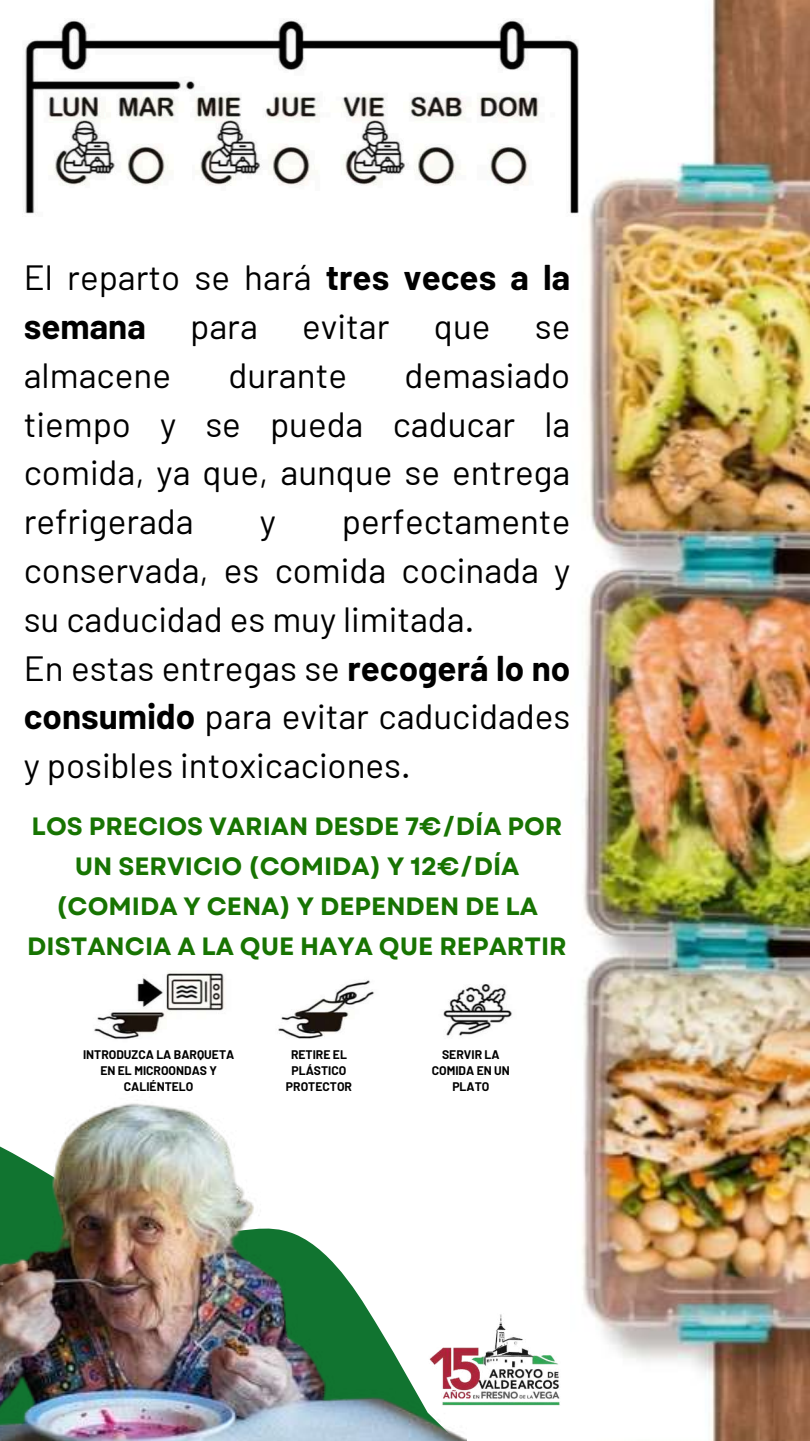
<style>
.page{position:relative;width:810px;height:1441px;background:#fff}
.page>*{position:absolute;margin:0;border:0;box-sizing:border-box;transform-origin:0 0}
.t1{font:35px/48.8px "Barlow";color:#000;text-align:justify}
.t2{font:700 35px/48.8px "Barlow";color:#000}
.t3{font:700 25px/39.8px "Garet";color:#177402;text-align:center}
.t4{font:700 12.2px/16.4px "Barlow";color:#000;text-align:center}
.s1{font-weight:400}
.s2{font-weight:700}
</style>
<div class="page">
<img style="left:582px;top:0;width:228px;height:1440px">
<img style="left:25px;top:19px;width:554px;height:195px">
<img style="left:466px;top:1314px;width:94px;height:92px">
<img style="left:94px;top:973px;width:418px;height:67px">
<img style="left:0;top:1103px;width:466px;height:337px">
<p class="t2" style="left:24px;top:252px;width:548px"><span class="s1">El reparto se hará</span> tres veces a la semana</p>
<p class="t1" style="left:190px;top:300px;width:69px">para</p>
<p class="t1" style="left:302px;top:300px;width:89px">evitar</p>
<p class="t1" style="left:434px;top:300px;width:58px">que</p>
<p class="t1" style="left:535px;top:300px;width:37px">se</p>
<p class="t1" style="left:24px;top:349px;width:548px;text-indent:381px">demasiado tiempo y se pueda caducar la comida, ya que, aunque se entrega refrigerada</p>
<p class="t1" style="left:24px;top:349px;width:149px">almacene</p>
<p class="t1" style="left:228px;top:349px;width:120px">durante</p>
<p class="t1" style="left:24px;top:495px;width:548px;text-align:left;text-indent:318px">perfectamente conservada, es comida cocinada y su caducidad es muy limitada.<br>En estas entregas se <span class="s2">recogerá lo no consumido</span> para evitar caducidades y posibles intoxicaciones.</p>
<p class="t3" style="left:27px;top:806px;width:541px">LOS PRECIOS VARIAN DESDE 7€/DÍA POR UN SERVICIO (COMIDA) Y 12€/DÍA (COMIDA Y CENA) Y DEPENDEN DE LA DISTANCIA A LA QUE HAYA QUE REPARTIR</p>
<p class="t1" style="left:260px;top:495px;width:18px">y</p>
<p class="t4" style="left:83px;top:1045px;width:153px">INTRODUZCA LA BARQUETA<br>EN EL MICROONDAS Y<br>CALIÉNTELO</p>
<p class="t4" style="left:286px;top:1045px;width:68px">RETIRE EL<br>PLÁSTICO<br>PROTECTOR</p>
<p class="t4" style="left:432px;top:1045px;width:80px">SERVIR LA<br>COMIDA EN UN<br>PLATO</p>
</div>
